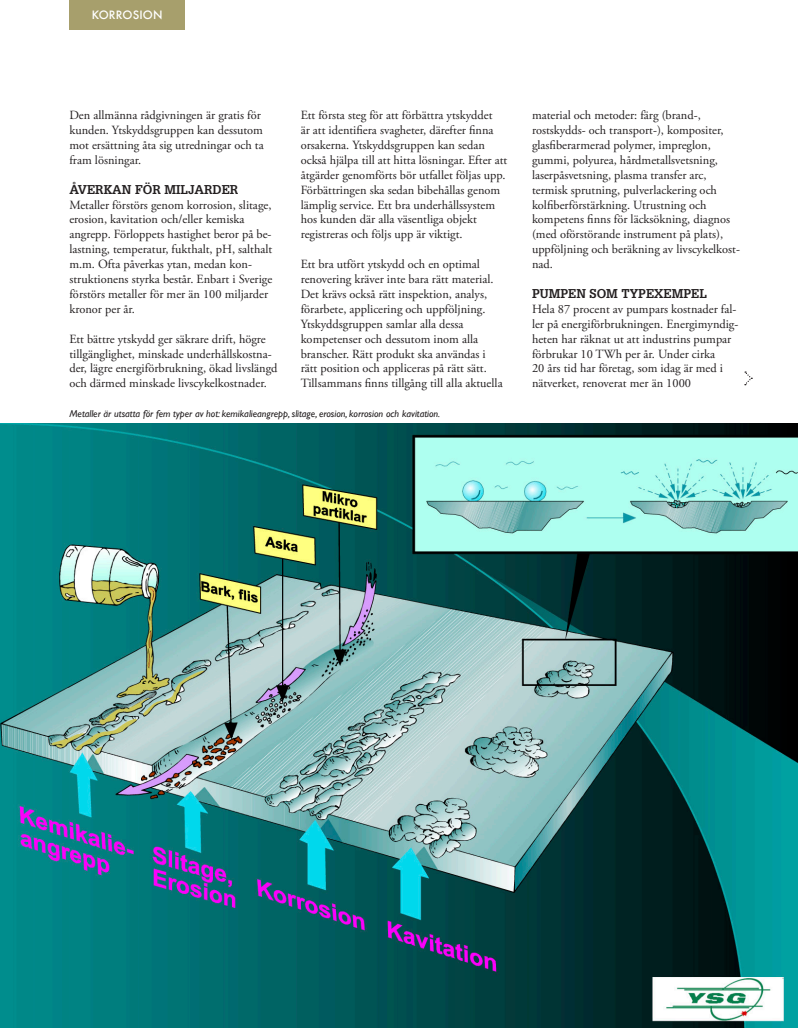
<style>
.page{position:relative;width:798px;height:1028px;background:#fff}
.page>*{position:absolute;margin:0;border:0;box-sizing:border-box;transform-origin:0 0}
.BRÖD_TEXT{font:12.5px/14.9px "Adobe Garamond Pro";color:#231f20}
.BRÖD_TEXT-2{font:700 12.5px "Glypha LT Std";color:#231f20}
.Vinjett{font:500 11.25px "Futura";letter-spacing:.015em;color:#fff}
.Bildtext{font:italic 10px "Gill Sans";color:#231f20}
</style>
<div class="page">
<div style="left:69px;top:0;width:116px;height:30px;background:#a79f6c"></div>
<svg style="left:744px;top:371px;width:8px;height:14px"></svg>
<img style="left:0;top:423px;width:797px;height:605px">
<p class="Vinjett" style="left:92px;top:7px;width:73px">KORROSION</p>
<p class="BRÖD_TEXT" style="left:69px;top:108px;width:196px">Den allmänna rådgivningen är gratis för kunden. Ytskyddsgruppen kan dessutom mot ersättning åta sig utredningar och ta fram lösningar.</p>
<p class="BRÖD_TEXT-2" style="left:69px;top:181px;width:170px">ÅVERKAN FÖR MILJARDER</p>
<p class="BRÖD_TEXT" style="left:69px;top:198px;width:204px">Metaller förstörs genom korrosion, slitage, erosion, kavitation och/eller kemiska angrepp. Förloppets hastighet beror på be&shy;lastning, temperatur, fukthalt, pH, salthalt m.m. Ofta påverkas ytan, medan kon&shy;struktionens styrka består. Enbart i Sverige förstörs metaller för mer än 100 miljarder kronor per år.</p>
<p class="BRÖD_TEXT" style="left:69px;top:332px;width:209px">Ett bättre ytskydd ger säkrare drift, högre tillgänglighet, minskade underhållskostna&shy;der, lägre energiförbrukning, ökad livslängd och därmed minskade livscykelkostnader.</p>
<p class="BRÖD_TEXT" style="left:300px;top:108px;width:208px">Ett första steg för att förbättra ytskyddet<br>är att identifiera svagheter, därefter finna orsakerna. Ytskyddsgruppen kan sedan också hjälpa till att hitta lösningar. Efter att åtgärder genomförts bör utfallet följas upp.<br>Förbättringen ska sedan bibehållas genom lämplig service. Ett bra underhållssystem hos kunden där alla väsentliga objekt registreras och följs upp är viktigt.</p>
<p class="BRÖD_TEXT" style="left:300px;top:257px;width:203px">Ett bra utfört ytskydd och en optimal renovering kräver inte bara rätt material.<br>Det krävs också rätt inspektion, analys, förarbete, applicering och uppföljning.<br>Ytskyddsgruppen samlar alla dessa kompetenser och dessutom inom alla branscher. Rätt produkt ska användas i rätt position och appliceras på rätt sätt.<br>Tillsammans finns tillgång till alla aktuella</p>
<p class="Bildtext" style="left:69px;top:407px;width:372px">Metaller är utsatta för fem typer av hot: kemikalieangrepp, slitage, erosion, korrosion och kavitation.</p>
<p class="BRÖD_TEXT" style="left:531px;top:108px;width:209px">material och metoder: färg (brand-, rostskydds- och transport-), kompositer, glasfiberarmerad polymer, impreglon, gummi, polyurea, hårdmetallsvetsning, laserpåsvetsning, plasma transfer arc, termisk sprutning, pulverlackering och kolfiberförstärkning. Utrustning och kompetens finns för läcksökning, diagnos (med oförstörande instrument på plats), uppföljning och beräkning av livscykelkost&shy;nad.</p>
<p class="BRÖD_TEXT-2" style="left:531px;top:286px;width:176px">PUMPEN SOM TYPEXEMPEL</p>
<p class="BRÖD_TEXT" style="left:531px;top:302px;width:208px">Hela 87 procent av pumpars kostnader fal&shy;ler på energiförbrukningen. Energimyndig&shy;heten har räknat ut att industrins pumpar förbrukar 10 TWh per år. Under cirka<br>20 års tid har företag, som idag är med i nätverket, renoverat mer än 1000</p>
</div>
